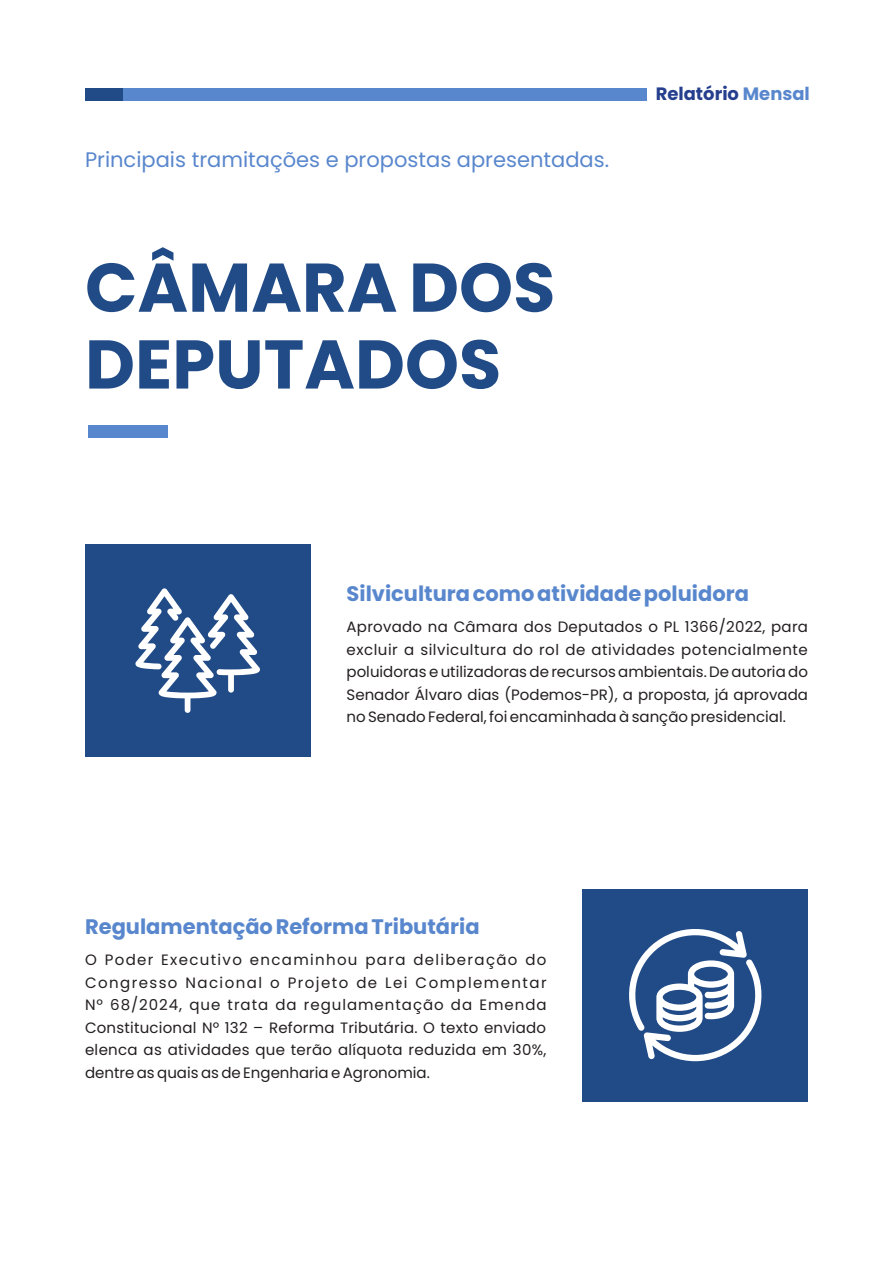
<style>
.page{position:relative;width:893px;height:1263px;background:#fff}
.page>*{position:absolute;margin:0;border:0;box-sizing:border-box;transform-origin:0 0}
.t1{font:700 68.7px/76.8px "Poppins";color:#214b87}
.t2{font:700 21px "Poppins";color:#5987cd}
.t3{font:21px "Poppins";color:#5987cd}
.t4{font:700 17.85px "Poppins";color:#253f8e}
.t5{font:15px/22.5px "Poppins";color:#231f20;text-align:justify}
.s1{color:#5987cd}
</style>
<div class="page">
<div style="left:100px;top:88px;width:546px;height:12px;background:#5987cd"></div>
<div style="left:85px;top:88px;width:37px;height:12px;background:#214b87"></div>
<div style="left:88px;top:425px;width:80px;height:13px;background:#5987cd"></div>
<div style="left:583px;top:889px;width:225px;height:212px;background:#214b87"></div>
<svg style="left:629px;top:929px;width:133px;height:132px"></svg>
<div style="left:85px;top:544px;width:225px;height:213px;background:#214b87"></div>
<svg style="left:135px;top:588px;width:125px;height:125px"></svg>
<p class="t3" style="left:85px;top:147px;width:526px">Principais tramitações e propostas apresentadas.</p>
<p class="t1" style="left:85px;top:250px;width:472px">CÂMARA DOS<br>DEPUTADOS</p>
<p class="t4" style="left:656px;top:83px;width:156px">Relatório <span class="s1">Mensal</span></p>
<p class="t2" style="left:347px;top:582px;width:404px">Silvicultura como atividade poluidora</p>
<p class="t5" style="left:347px;top:616px;width:463px">Aprovado na Câmara dos Deputados o PL 1366/2022, para excluir a silvicultura do rol de atividades potencialmente poluidoras e utilizadoras de recursos ambientais. De autoria do Senador Álvaro dias (Podemos-PR), a proposta, já aprovada no Senado Federal, foi encaminhada à sanção presidencial.</p>
<p class="t2" style="left:85px;top:915px;width:396px">Regulamentação Reforma Tributária</p>
<p class="t5" style="left:85px;top:949px;width:463px">O Poder Executivo encaminhou para deliberação do Congresso Nacional o Projeto de Lei Complementar Nº 68/2024, que trata da regulamentação da Emenda Constitucional Nº 132 – Reforma Tributária. O texto enviado elenca as atividades que terão alíquota reduzida em 30%, dentre as quais as de Engenharia e Agronomia.</p>
</div>
